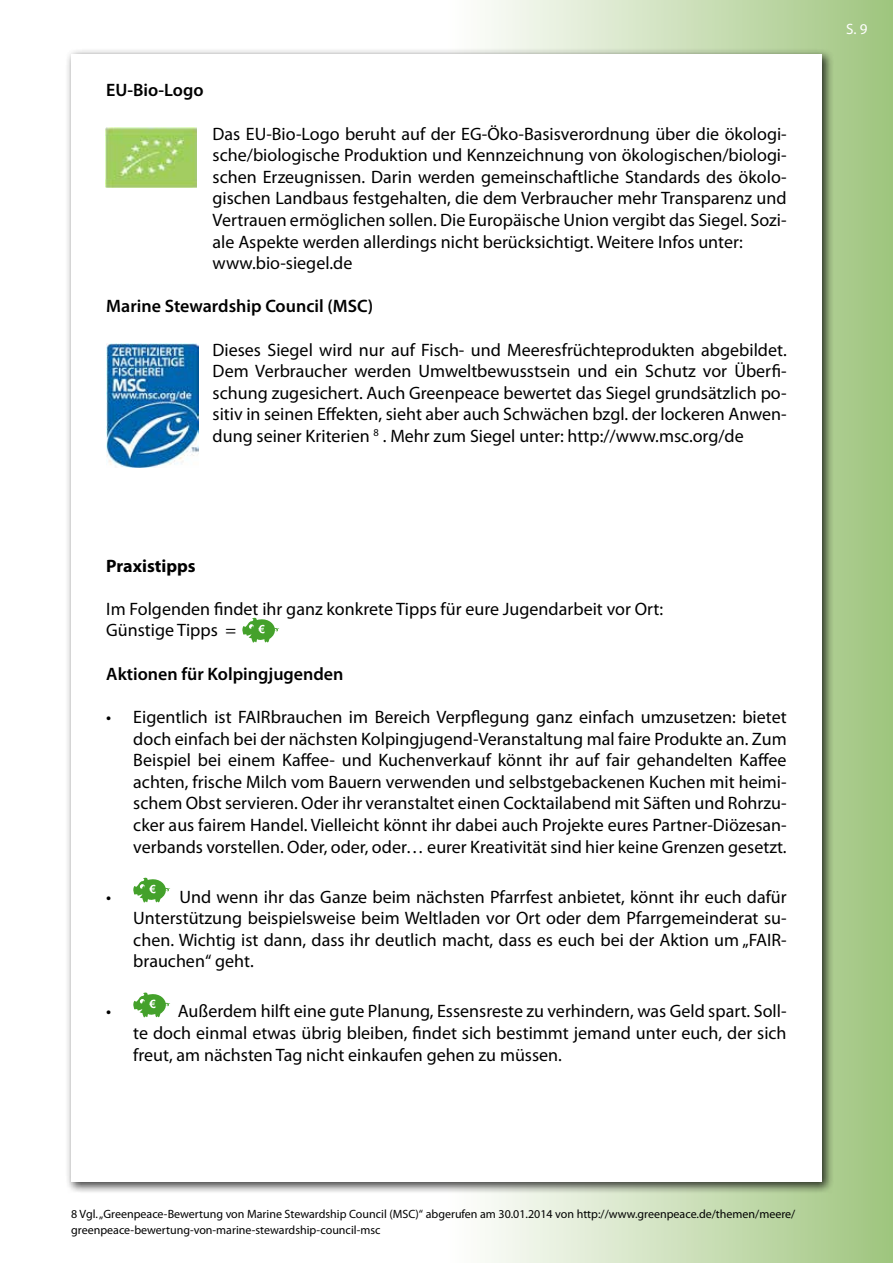
<style>
.page{position:relative;width:893px;height:1263px;background:#fff}
.page>*{position:absolute;margin:0;border:0;box-sizing:border-box;transform-origin:0 0}
.t1{font:18px/21.6px "Myriad Pro";color:#000;text-align:justify}
.t2{font:600 18px "Myriad Pro";color:#000}
.t3{font:700 18px "Myriad Pro";color:#000}
.t4{font:15px "Myriad Pro";color:#fff}
.t5{font:12px/16.2px "Myriad Pro";color:#000}
</style>
<div class="page">
<div style="left:444px;top:1px;width:448px;height:1261px;background:linear-gradient(to right,#fff,#a1c680)"></div>
<div style="left:65px;top:48px;width:769px;height:1146px;background:#000;opacity:.75"></div>
<div style="left:71px;top:55px;width:751px;height:1127px;background:#fff"></div>
<svg style="left:133px;top:877px;width:37px;height:26px"></svg>
<svg style="left:133px;top:992px;width:37px;height:26px"></svg>
<img style="left:106px;top:128px;width:91px;height:59px">
<img style="left:106px;top:344px;width:92px;height:124px">
<svg style="left:242px;top:617px;width:37px;height:26px"></svg>
<p class="t2" style="left:106px;top:79px;width:99px">EU-Bio-Logo</p>
<p class="t1" style="left:213px;top:122px;width:576px;text-align:left">Das EU-Bio-Logo beruht auf der EG-Öko-Basisverordnung über die ökologi&shy;sche/biologische Produktion und Kennzeichnung von ökologischen/biologi&shy;schen Erzeugnissen. Darin werden gemeinschaftliche Standards des ökolo&shy;gischen Landbaus festgehalten, die dem Verbraucher mehr Transparenz und Vertrauen ermöglichen sollen. Die Europäische Union vergibt das Siegel. Sozi&shy;ale Aspekte werden allerdings nicht berücksichtigt. Weitere Infos unter: www.bio-siegel.de</p>
<p class="t2" style="left:106px;top:295px;width:268px">Marine Stewardship Council (MSC)</p>
<p class="t1" style="left:213px;top:338px;width:576px">Dieses Siegel wird nur auf Fisch- und Meeresfrüchteprodukten abgebildet.<br>Dem Verbraucher werden Umweltbewusstsein und ein Schutz vor Überfi&shy;schung zugesichert. Auch Greenpeace bewertet das Siegel grundsätzlich po&shy;sitiv in seinen Effekten, sieht aber auch Schwächen bzgl. der lockeren Anwen&shy;dung seiner Kriterien <sup>8</sup> . Mehr zum Siegel unter: http://www.msc.org/de</p>
<p class="t3" style="left:106px;top:554px;width:91px">Praxistipps</p>
<p class="t1" style="left:106px;top:598px;width:558px">Im Folgenden findet ihr ganz konkrete Tipps für eure Jugendarbeit vor Ort:<br>Günstige Tipps =</p>
<p class="t2" style="left:106px;top:662px;width:239px">Aktionen für Kolpingjugenden</p>
<p class="t1" style="left:133px;top:706px;width:655px;text-indent:-27px">• Eigentlich ist FAIRbrauchen im Bereich Verpflegung ganz einfach umzusetzen: bietet doch einfach bei der nächsten Kolpingjugend-Veranstaltung mal faire Produkte an. Zum Beispiel bei einem Kaffee- und Kuchenverkauf könnt ihr auf fair gehandelten Kaffee achten, frische Milch vom Bauern verwenden und selbstgebackenen Kuchen mit heimi&shy;schem Obst servieren. Oder ihr veranstaltet einen Cocktailabend mit Säften und Rohrzu&shy;cker aus fairem Handel. Vielleicht könnt ihr dabei auch Projekte eures Partner-Diözesan&shy;verbands vorstellen. Oder, oder, oder… eurer Kreativität sind hier keine Grenzen gesetzt.</p>
<p class="t1" style="left:106px;top:885px;width:7px">•</p>
<p class="t1" style="left:133px;top:885px;width:655px;text-indent:46px">Und wenn ihr das Ganze beim nächsten Pfarrfest anbietet, könnt ihr euch dafür Unterstützung beispielsweise beim Weltladen vor Ort oder dem Pfarrgemeinderat su&shy;chen. Wichtig ist dann, dass ihr deutlich macht, dass es euch bei der Aktion um „FAIR&shy;brauchen“ geht.</p>
<p class="t1" style="left:106px;top:1000px;width:7px">•</p>
<p class="t1" style="left:133px;top:1000px;width:655px;text-indent:44px">Außerdem hilft eine gute Planung, Essensreste zu verhindern, was Geld spart. Soll&shy;te doch einmal etwas übrig bleiben, findet sich bestimmt jemand unter euch, der sich freut, am nächsten Tag nicht einkaufen gehen zu müssen.</p>
<p class="t4" style="left:846px;top:20px;width:23px">S. 9</p>
<p class="t5" style="left:71px;top:1205px;width:726px">8 Vgl. „Greenpeace-Bewertung von Marine Stewardship Council (MSC)“ abgerufen am 30.01.2014 von http://www.greenpeace.de/themen/meere/ greenpeace-bewertung-von-marine-stewardship-council-msc</p>
</div>
